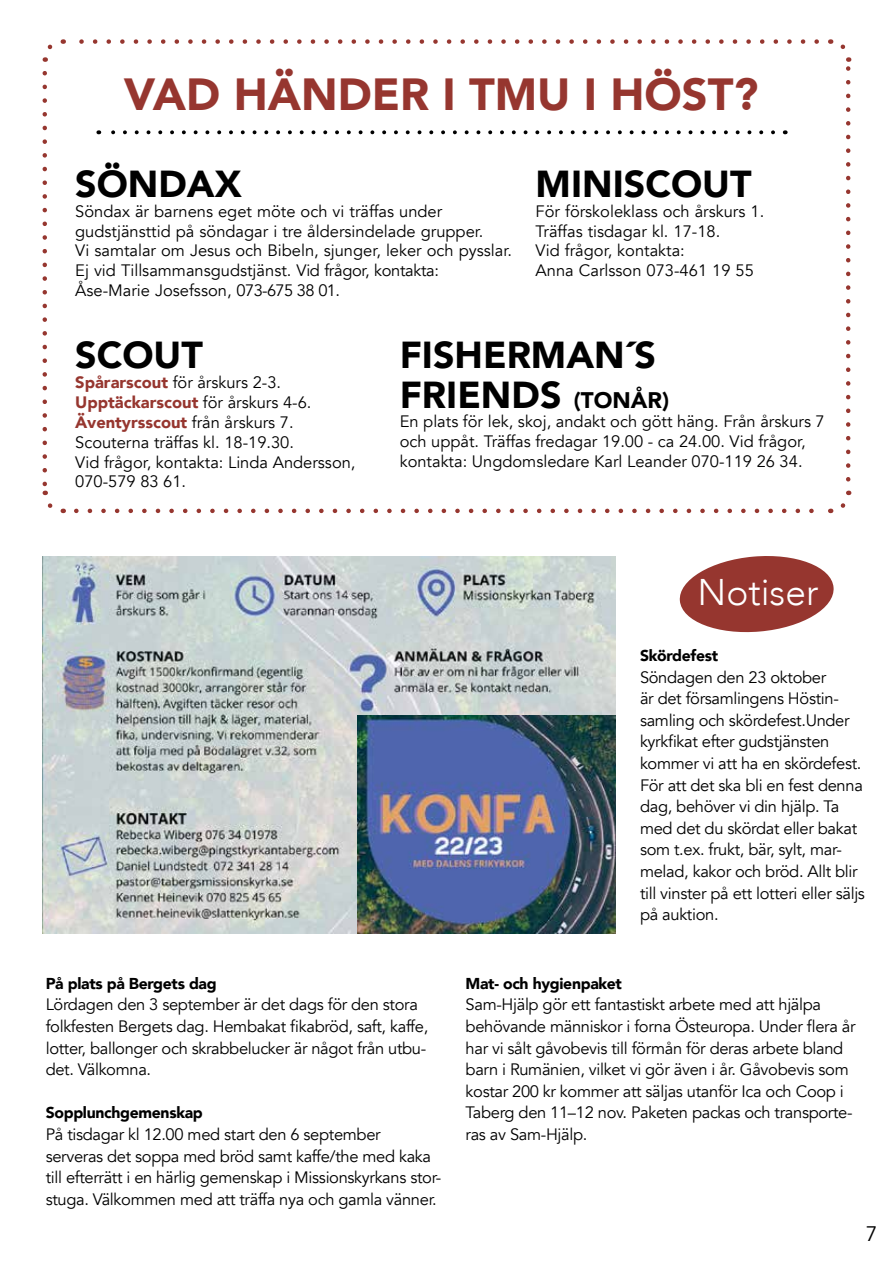
<style>
.page{position:relative;width:893px;height:1263px;background:#fff}
.page>*{position:absolute;margin:0;border:0;box-sizing:border-box;transform-origin:0 0}
.t1{font:900 45px "Avenir";color:#96362f}
.t2{font:900 37.5px/39.2px "Avenir";color:#000}
.t3{font:300 37.05px "Avenir";color:#fff}
.t4{font:21px "Avenir";color:#000}
.t5{font:16.5px/21.6px "Avenir";letter-spacing:-.02em;color:#000}
.t6{font:16.5px/20px "Avenir";color:#000}
.t7{font:900 15.75px "Avenir";letter-spacing:-.02em;color:#000}
.s1{font-weight:900;color:#96362f}
.s2{font-size:22.5px}
</style>
<div class="page">
<svg style="left:76px;top:509px;width:738px;height:4px"></svg>
<svg style="left:79px;top:39px;width:738px;height:5px"></svg>
<svg style="left:42px;top:44px;width:11px;height:18px"></svg>
<svg style="left:43px;top:73px;width:21px;height:441px"></svg>
<svg style="left:840px;top:491px;width:12px;height:17px"></svg>
<svg style="left:830px;top:39px;width:20px;height:440px"></svg>
<svg style="left:679px;top:556px;width:155px;height:77px"></svg>
<svg style="left:98px;top:130px;width:675px;height:4px"></svg>
<img style="left:43px;top:556px;width:572px;height:377px">
<img style="left:357px;top:715px;width:258px;height:218px">
<h1 class="t1" style="left:124px;top:56px;width:636px">VAD HÄNDER I TMU I HÖST?</h1>
<h2 class="t2" style="left:75px;top:163px;width:168px">SÖNDAX</h2>
<p class="t6" style="left:75px;top:201px;width:438px">Söndax är barnens eget möte och vi träffas under gudstjänsttid på söndagar i tre åldersindelade grupper.<br>Vi samtalar om Jesus och Bibeln, sjunger, leker och pysslar.<br>Ej vid Tillsammansgudstjänst. Vid frågor, kontakta:<br>Åse-Marie Josefsson, 073-675 38 01.</p>
<h2 class="t2" style="left:536px;top:163px;width:217px">MINISCOUT</h2>
<p class="t6" style="left:536px;top:201px;width:230px">För förskoleklass och årskurs 1.<br>Träffas tisdagar kl. 17-18.<br>Vid frågor, kontakta:<br>Anna Carlsson 073-461 19 55</p>
<h2 class="t2" style="left:75px;top:335px;width:129px">SCOUT</h2>
<p class="t6" style="left:75px;top:373px;width:282px"><span class="s1">Spårarscout</span> för årskurs 2-3.<br><span class="s1">Upptäckarscout</span> för årskurs 4-6.<br><span class="s1">Äventyrsscout</span> från årskurs 7.<br>Scouterna träffas kl. 18-19.30.<br>Vid frågor, kontakta: Linda Andersson,<br>070-579 83 61.</p>
<h2 class="t2" style="left:400px;top:335px;width:271px">FISHERMAN´S<br>FRIENDS <span class="s2">(TONÅR)</span></h2>
<p class="t6" style="left:400px;top:412px;width:427px">En plats för lek, skoj, andakt och gött häng. Från årskurs 7 och uppåt. Träffas fredagar 19.00 - ca 24.00. Vid frågor, kontakta: Ungdomsledare Karl Leander 070-119 26 34.</p>
<h3 class="t3" style="left:697px;top:570px;width:122px">Notiser</h3>
<p class="t7" style="left:640px;top:642px;width:80px">Skördefest</p>
<p class="t5" style="left:640px;top:666px;width:226px">Söndagen den 23 oktober<br>är det församlingens Höstin&shy;samling och skördefest.Under kyrkfikat efter gudstjänsten kommer vi att ha en skördefest.<br>För att det ska bli en fest denna dag, behöver vi din hjälp. Ta med det du skördat eller bakat som t.ex. frukt, bär, sylt, mar&shy;melad, kakor och bröd. Allt blir till vinster på ett lotteri eller säljs på auktion.</p>
<p class="t7" style="left:46px;top:970px;width:172px">På plats på Bergets dag</p>
<p class="t5" style="left:46px;top:994px;width:384px">Lördagen den 3 september är det dags för den stora folkfesten Bergets dag. Hembakat fikabröd, saft, kaffe, lotter, ballonger och skrabbelucker är något från utbu&shy;det. Välkomna.</p>
<p class="t7" style="left:46px;top:1099px;width:159px">Sopplunchgemenskap</p>
<p class="t5" style="left:46px;top:1124px;width:397px">På tisdagar kl 12.00 med start den 6 september serveras det soppa med bröd samt kaffe/the med kaka till efterrätt i en härlig gemenskap i Missionskyrkans stor&shy;stuga. Välkommen med att träffa nya och gamla vänner.</p>
<p class="t7" style="left:466px;top:970px;width:158px">Mat- och hygienpaket</p>
<p class="t5" style="left:466px;top:994px;width:391px">Sam-Hjälp gör ett fantastiskt arbete med att hjälpa behövande människor i forna Östeuropa. Under flera år har vi sålt gåvobevis till förmån för deras arbete bland barn i Rumänien, vilket vi gör även i år. Gåvobevis som kostar 200 kr kommer att säljas utanför Ica och Coop i Taberg den 11–12 nov. Paketen packas och transporte&shy;ras av Sam-Hjälp.</p>
<p class="t4" style="left:866px;top:1222px;width:13px">7</p>
</div>
